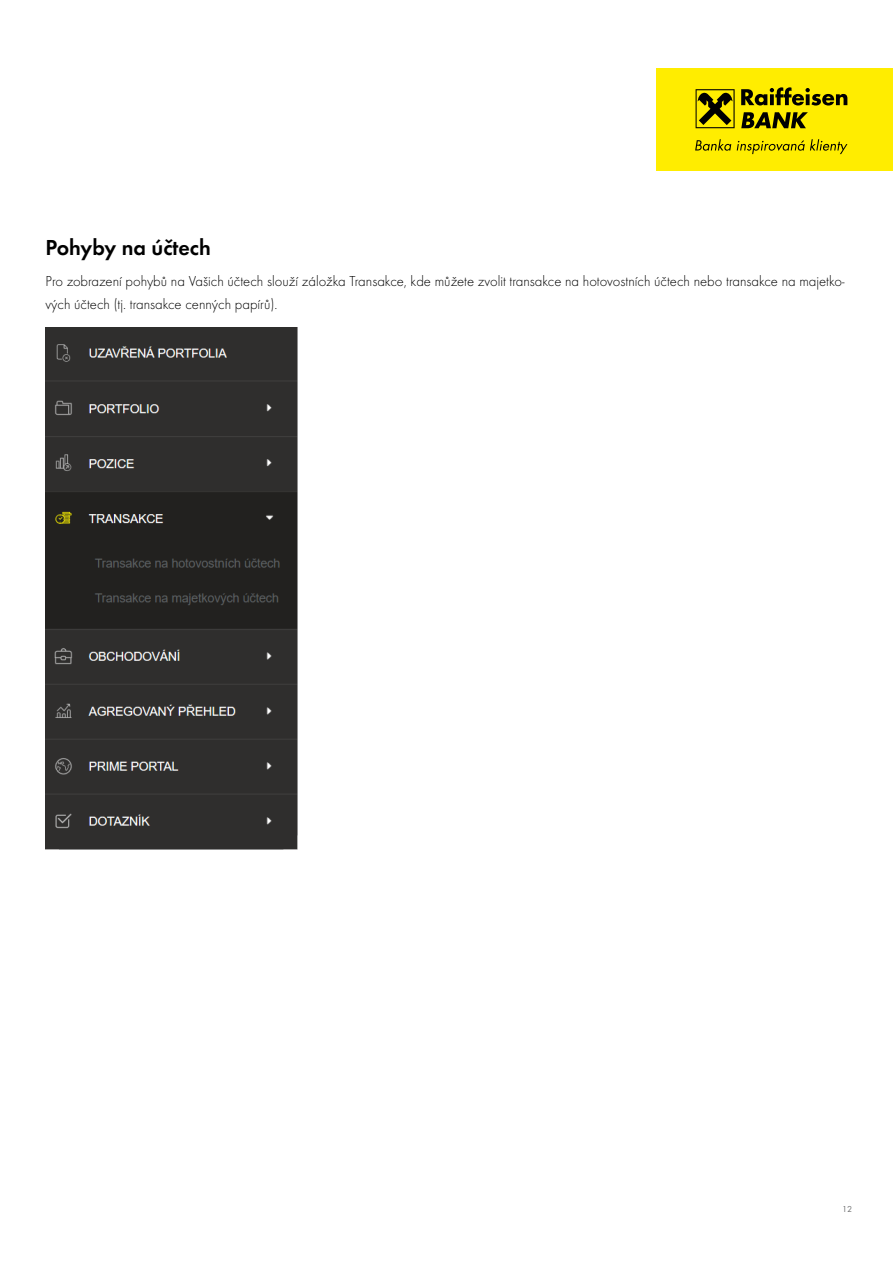
<style>
.page{position:relative;width:893px;height:1263px;background:#fff}
.page>*{position:absolute;margin:0;border:0;box-sizing:border-box;transform-origin:0 0}
.t1{font:600 22.5px "Futura TOT";color:#000}
.t2{font:15px/22.5px "Futura TOT Ligh";color:#000}
.t3{font:9px "Futura TOT";color:#707172}
</style>
<div class="page">
<div style="left:656px;top:68px;width:237px;height:102px;background:#ffed00"></div>
<svg style="left:741px;top:87px;width:106px;height:41px"></svg>
<svg style="left:695px;top:139px;width:36px;height:12px"></svg>
<svg style="left:737px;top:139px;width:110px;height:15px"></svg>
<svg style="left:696px;top:89px;width:39px;height:39px"></svg>
<img style="left:45px;top:327px;width:253px;height:523px">
<h1 class="t1" style="left:45px;top:234px;width:167px">Pohyby na účtech</h1>
<p class="t2" style="left:45px;top:270px;width:800px">Pro zobrazení pohybů na Vašich účtech slouží záložka Transakce, kde můžete zvolit transakce na hotovostních účtech nebo transakce na majetko&shy;vých účtech (tj. transakce cenných papírů).</p>
<p class="t3" style="left:842px;top:1204px;width:11px">12</p>
</div>
